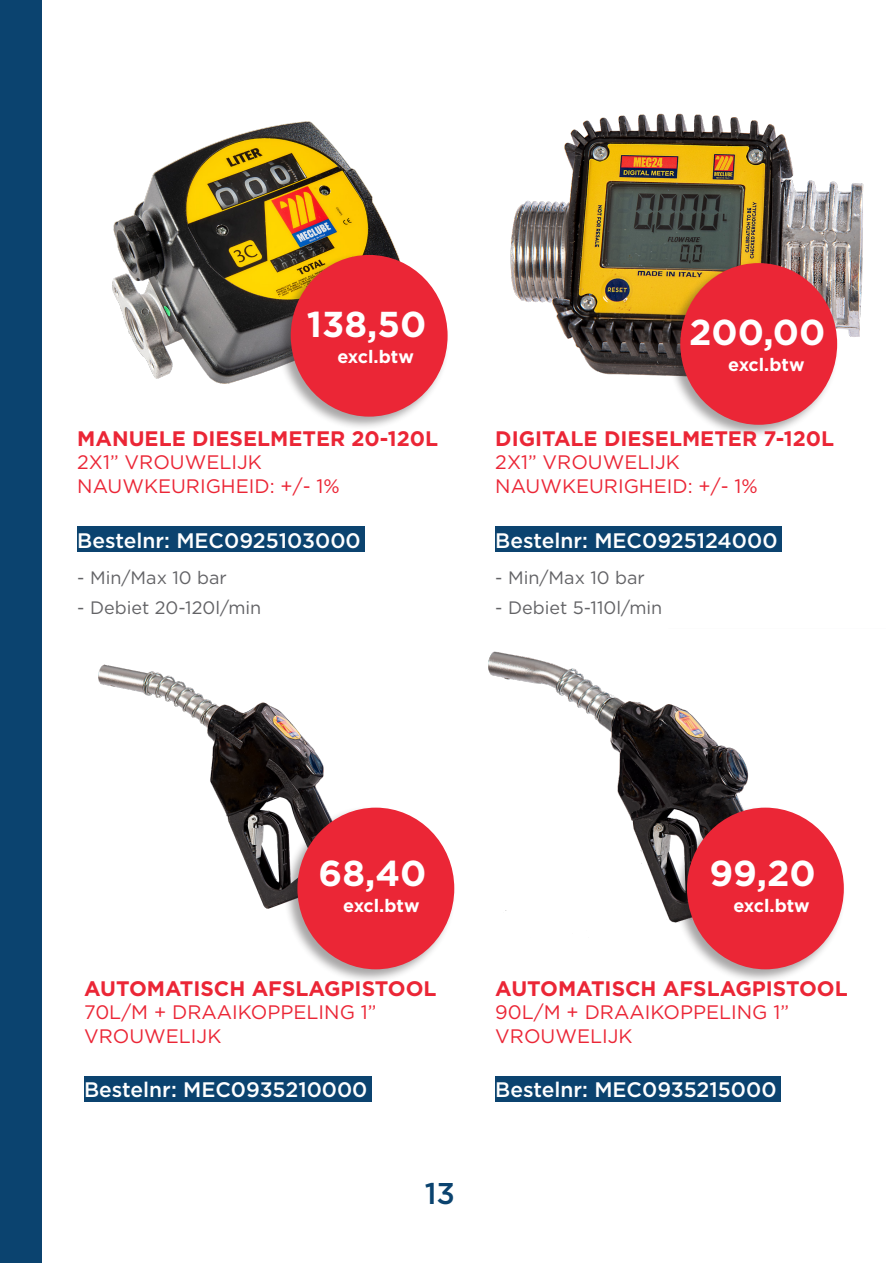
<style>
.page{position:relative;width:893px;height:1263px;background:#fff}
.page>*{position:absolute;margin:0;border:0;box-sizing:border-box;transform-origin:0 0}
.Prijs{font:700 36px "Gotham";color:#fff}
.t1{font:500 30px "Gotham";color:#0b436f}
.Omschrijving_1{font:700 21px "Gotham";color:#eb2636}
.Bestelnummer{font:500 21px "Gotham";color:#fff}
.Omschrijving_1-2{font:19.5px/23.4px "Gotham";color:#eb2636}
.Omschrijving_2{font:18px "Gotham";color:#636366}
.price{font:700 18px "Gotham";color:#fff}
</style>
<div class="page">
<div style="left:0;top:0;width:42px;height:1263px;background:#0b436f"></div>
<img style="left:112px;top:121px;width:285px;height:263px">
<img style="left:98px;top:664px;width:227px;height:245px">
<img style="left:510px;top:113px;width:354px;height:263px">
<img style="left:488px;top:651px;width:261px;height:271px">
<div style="left:276px;top:253px;width:174px;height:178px;background:#231f20;opacity:.4"></div>
<div style="left:291px;top:255px;width:157px;height:162px;background:#eb2636;border-radius:50%"></div>
<div style="left:283px;top:805px;width:173px;height:179px;background:#231f20;opacity:.4"></div>
<div style="left:297px;top:808px;width:157px;height:161px;background:#eb2636;border-radius:50%"></div>
<div style="left:666px;top:261px;width:173px;height:178px;background:#231f20;opacity:.4"></div>
<div style="left:680px;top:263px;width:157px;height:162px;background:#eb2636;border-radius:50%"></div>
<div style="left:673px;top:805px;width:173px;height:179px;background:#231f20;opacity:.4"></div>
<div style="left:687px;top:808px;width:157px;height:161px;background:#eb2636;border-radius:50%"></div>
<div style="left:77px;top:527px;width:288px;height:25px;background:#0b436f"></div>
<div style="left:84px;top:1076px;width:288px;height:25px;background:#0b436f"></div>
<div style="left:495px;top:527px;width:287px;height:25px;background:#0b436f"></div>
<div style="left:495px;top:1076px;width:286px;height:25px;background:#0b436f"></div>
<p class="Prijs" style="left:307px;top:301px;width:121px">138,50</p>
<p class="price" style="left:337px;top:345px;width:78px">excl.btw</p>
<p class="Omschrijving_1" style="left:77px;top:425px;width:362px">MANUELE DIESELMETER 20-120L</p>
<p class="Omschrijving_1-2" style="left:77px;top:450px;width:264px">2X1” VROUWELIJK<br>NAUWKEURIGHEID: +/- 1%</p>
<p class="Bestelnummer" style="left:77px;top:526px;width:285px">Bestelnr: MEC0925103000</p>
<p class="Omschrijving_2" style="left:77px;top:566px;width:151px">- Min/Max 10 bar</p>
<p class="Omschrijving_2" style="left:77px;top:596px;width:185px">- Debiet 20-120l/min</p>
<p class="Prijs" style="left:689px;top:309px;width:138px">200,00</p>
<p class="price" style="left:728px;top:353px;width:78px">excl.btw</p>
<p class="Omschrijving_1" style="left:495px;top:425px;width:340px">DIGITALE DIESELMETER 7-120L</p>
<p class="Omschrijving_1-2" style="left:495px;top:450px;width:264px">2X1” VROUWELIJK<br>NAUWKEURIGHEID: +/- 1%</p>
<p class="Bestelnummer" style="left:495px;top:526px;width:284px">Bestelnr: MEC0925124000</p>
<p class="Omschrijving_2" style="left:495px;top:566px;width:151px">- Min/Max 10 bar</p>
<p class="Omschrijving_2" style="left:495px;top:596px;width:168px">- Debiet 5-110l/min</p>
<p class="Prijs" style="left:319px;top:850px;width:109px">68,40</p>
<p class="price" style="left:343px;top:894px;width:78px">excl.btw</p>
<p class="Omschrijving_1" style="left:84px;top:974px;width:354px">AUTOMATISCH AFSLAGPISTOOL</p>
<p class="Omschrijving_1-2" style="left:84px;top:1000px;width:294px">70L/M + DRAAIKOPPELING 1”<br>VROUWELIJK</p>
<p class="Bestelnummer" style="left:84px;top:1076px;width:285px">Bestelnr: MEC0935210000</p>
<h2 class="t1" style="left:425px;top:1174px;width:32px">13</h2>
<p class="Prijs" style="left:709px;top:850px;width:108px">99,20</p>
<p class="price" style="left:733px;top:894px;width:78px">excl.btw</p>
<p class="Omschrijving_1" style="left:495px;top:974px;width:354px">AUTOMATISCH AFSLAGPISTOOL</p>
<p class="Omschrijving_1-2" style="left:495px;top:1000px;width:295px">90L/M + DRAAIKOPPELING 1”</p>
<p class="Omschrijving_1-2" style="left:495px;top:1023px;width:139px">VROUWELIJK</p>
<p class="Bestelnummer" style="left:495px;top:1076px;width:283px">Bestelnr: MEC0935215000</p>
</div>
